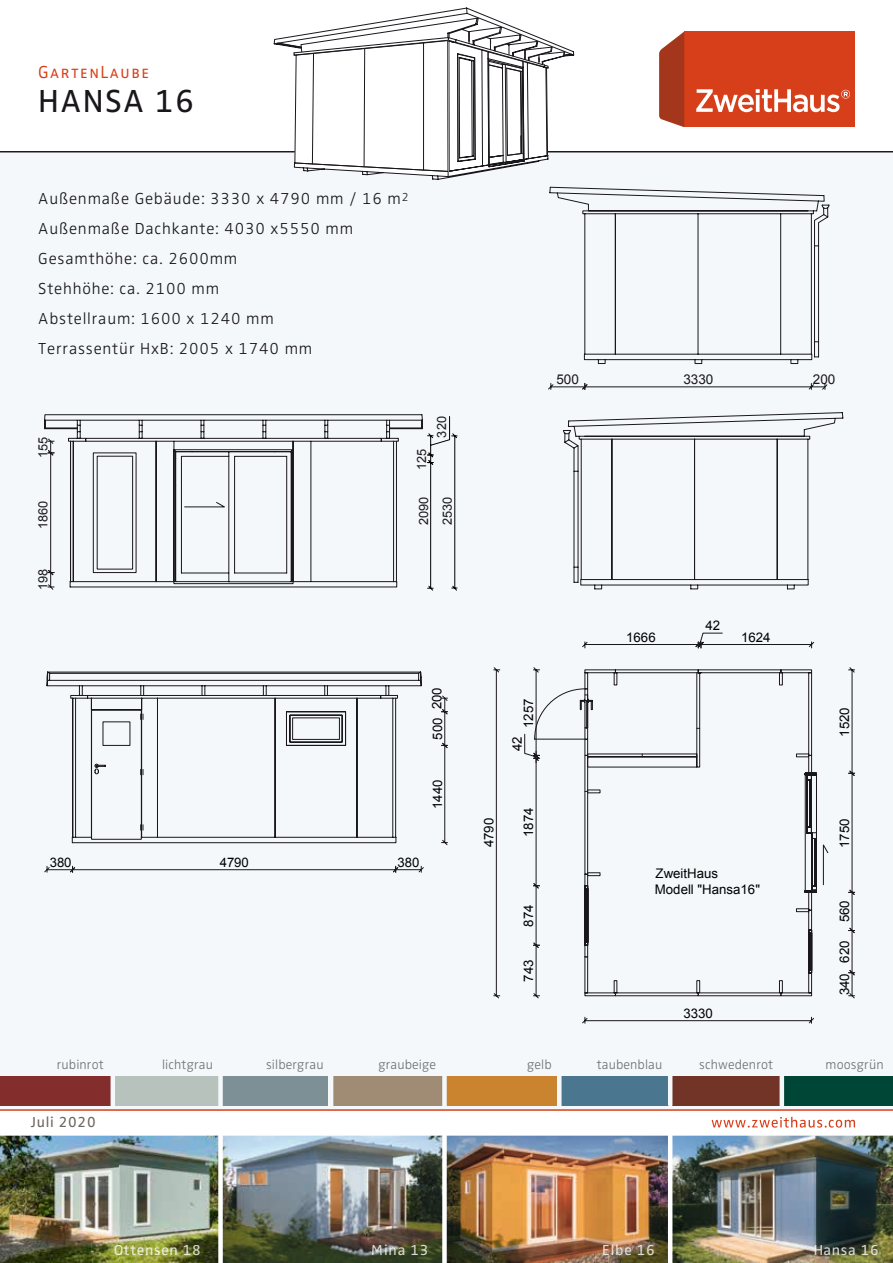
<style>
.page{position:relative;width:893px;height:1263px;background:#fff}
.page>*{position:absolute;margin:0;border:0;box-sizing:border-box;transform-origin:0 0}
.t1{font:33px "Zwo";letter-spacing:.04em;color:#1a171c}
.t2{font:18px "Zwo Semi Light SC";letter-spacing:.05em;color:#d73f1a}
.t3{font:300 16.5px/30px "Zwo";letter-spacing:.05em;color:#1a171c}
.t4{font:15px "Zwo";letter-spacing:.05em;color:#fff}
.t5{font:15px "Zwo";letter-spacing:.05em;color:#6c6761}
.t6{font:300 13.5px "Zwo";letter-spacing:.01em;color:#707173}
.t7{font:13.5px "Arial";color:#1a171c}
.t8{font:13.2px/16px "Arial";color:#000}
.t9{font:12.75px/23.7px "Arial";color:#1a171c}
</style>
<div class="page">
<img style="left:238px;top:1136px;width:655px;height:127px">
<div style="left:0;top:152px;width:893px;height:958px;background:#f4f8fb"></div>
<hr style="left:0;top:151px;width:893px;height:1px;background:#1a171c">
<img style="left:0;top:1136px;width:238px;height:127px">
<div style="left:0;top:1076px;width:111px;height:30px;background:#842d2d"></div>
<div style="left:114px;top:1076px;width:108px;height:30px;background:#b7c2bd"></div>
<div style="left:222px;top:1076px;width:106px;height:30px;background:#7d9096"></div>
<div style="left:329px;top:1076px;width:116px;height:30px;background:#a08b74"></div>
<div style="left:444px;top:1076px;width:113px;height:30px;background:#ca832f"></div>
<div style="left:560px;top:1076px;width:109px;height:30px;background:#4b7690"></div>
<div style="left:672px;top:1076px;width:108px;height:30px;background:#713427"></div>
<div style="left:783px;top:1076px;width:110px;height:30px;background:#004636"></div>
<hr style="left:111px;top:1069px;width:4px;height:40px;background:#f4f8fb">
<div style="left:218px;top:1069px;width:5px;height:39px;background:#f4f8fb"></div>
<hr style="left:329px;top:1067px;width:4px;height:42px;background:#f4f8fb">
<div style="left:442px;top:1067px;width:5px;height:41px;background:#f4f8fb"></div>
<div style="left:557px;top:1069px;width:5px;height:39px;background:#f4f8fb"></div>
<hr style="left:668px;top:1067px;width:4px;height:39px;background:#f4f8fb">
<hr style="left:780px;top:1064px;width:4px;height:44px;background:#f4f8fb">
<div style="left:684px;top:31px;width:171px;height:96px;background:#d73f1a"></div>
<svg style="left:659px;top:32px;width:25px;height:95px"></svg>
<svg style="left:696px;top:89px;width:154px;height:23px"></svg>
<hr style="left:0;top:1109px;width:893px;height:2px;background:#d73f1a">
<div style="left:218px;top:1126px;width:5px;height:137px;background:#fff"></div>
<div style="left:442px;top:1127px;width:5px;height:136px;background:#fff"></div>
<hr style="left:668px;top:1129px;width:4px;height:134px;background:#fff">
<svg style="left:712px;top:1117px;width:143px;height:10px"></svg>
<svg style="left:44px;top:414px;width:379px;height:173px"></svg>
<svg style="left:48px;top:439px;width:6px;height:150px"></svg>
<svg style="left:549px;top:187px;width:280px;height:177px"></svg>
<svg style="left:563px;top:412px;width:280px;height:177px"></svg>
<svg style="left:700px;top:669px;width:112px;height:327px"></svg>
<svg style="left:700px;top:672px;width:81px;height:324px"></svg>
<div style="left:808px;top:755px;width:4px;height:18px;border:1px solid #1a171c"></div>
<svg style="left:804px;top:772px;width:13px;height:121px"></svg>
<svg style="left:823px;top:844px;width:5px;height:41px"></svg>
<svg style="left:582px;top:1017px;width:232px;height:6px"></svg>
<svg style="left:494px;top:667px;width:6px;height:331px"></svg>
<svg style="left:582px;top:633px;width:232px;height:15px"></svg>
<svg style="left:848px;top:667px;width:7px;height:331px"></svg>
<svg style="left:525px;top:667px;width:175px;height:331px"></svg>
<div style="left:808px;top:930px;width:4px;height:43px;border:1px solid #1a171c"></div>
<div style="left:808px;top:932px;width:4px;height:39px;border:1px solid #1a171c"></div>
<hr style="left:811px;top:933px;width:1px;height:37px;background:#1a171c">
<div style="left:810px;top:932px;width:1px;height:39px;border:1px solid #1a171c"></div>
<svg style="left:403px;top:7px;width:172px;height:146px"></svg>
<svg style="left:272px;top:18px;width:300px;height:162px"></svg>
<svg style="left:427px;top:416px;width:30px;height:174px"></svg>
<svg style="left:46px;top:671px;width:376px;height:25px"></svg>
<svg style="left:44px;top:696px;width:404px;height:176px"></svg>
<svg style="left:548px;top:383px;width:279px;height:7px"></svg>
<p class="t2" style="left:38px;top:62px;width:113px">GartenLaube</p>
<h1 class="t1" style="left:38px;top:82px;width:157px">HANSA 16</h1>
<p class="t3" style="left:38px;top:184px;width:372px">Außenmaße Gebäude: 3330 x 4790 mm / 16 m<sup>2<br></sup>Außenmaße Dachkante: 4030 x5550 mm<br>Gesamthöhe: ca. 2600mm<br>Stehhöhe: ca. 2100 mm<br>Abstellraum: 1600 x 1240 mm<br>Terrassentür HxB: 2005 x 1740 mm</p>
<p class="t9" style="left:31px;top:458px;width:23px;rotate:-90deg">155</p>
<p class="t9" style="left:31px;top:529px;width:30px;rotate:-90deg">1860</p>
<p class="t9" style="left:31px;top:590px;width:23px;rotate:-90deg">198</p>
<p class="t9" style="left:410px;top:470px;width:23px;rotate:-90deg">125</p>
<p class="t9" style="left:430px;top:438px;width:23px;rotate:-90deg">320</p>
<p class="t9" style="left:412px;top:525px;width:30px;rotate:-90deg">2090<br>2530</p>
<p class="t8" style="left:429px;top:739px;width:54px;rotate:-90deg">500 200</p>
<p class="t8" style="left:430px;top:809px;width:31px;rotate:-90deg">1440</p>
<p class="t8" style="left:50px;top:854px;width:23px">380</p>
<p class="t8" style="left:397px;top:854px;width:23px">380</p>
<p class="t8" style="left:220px;top:854px;width:31px">4790</p>
<p class="t7" style="left:556px;top:370px;width:24px">500</p>
<p class="t7" style="left:683px;top:370px;width:32px">3330</p>
<p class="t7" style="left:813px;top:370px;width:24px">200</p>
<p class="t8" style="left:521px;top:728px;width:31px;rotate:-90deg">1257</p>
<p class="t8" style="left:509px;top:751px;width:16px;rotate:-90deg">42</p>
<p class="t8" style="left:481px;top:847px;width:31px;rotate:-90deg">4790</p>
<p class="t8" style="left:521px;top:837px;width:31px;rotate:-90deg">1874</p>
<p class="t8" style="left:521px;top:927px;width:24px;rotate:-90deg">874</p>
<p class="t8" style="left:521px;top:982px;width:24px;rotate:-90deg">743</p>
<p class="t8" style="left:626px;top:629px;width:31px">1666</p>
<p class="t8" style="left:706px;top:618px;width:16px">42</p>
<p class="t8" style="left:741px;top:629px;width:31px">1624</p>
<p class="t8" style="left:655px;top:866px;width:107px">ZweitHaus<br>Modell "Hansa16"</p>
<p class="t8" style="left:683px;top:1005px;width:31px">3330</p>
<p class="t8" style="left:837px;top:737px;width:31px;rotate:-90deg">1520</p>
<p class="t8" style="left:837px;top:848px;width:31px;rotate:-90deg">1750</p>
<p class="t8" style="left:837px;top:922px;width:24px;rotate:-90deg">560</p>
<p class="t8" style="left:837px;top:963px;width:24px;rotate:-90deg">620</p>
<p class="t8" style="left:837px;top:995px;width:24px;rotate:-90deg">340</p>
<p class="t6" style="left:57px;top:1057px;width:48px">rubinrot</p>
<p class="t6" style="left:162px;top:1057px;width:52px">lichtgrau</p>
<p class="t6" style="left:266px;top:1057px;width:59px">silbergrau</p>
<p class="t6" style="left:378px;top:1057px;width:59px">graubeige</p>
<p class="t6" style="left:527px;top:1057px;width:26px">gelb</p>
<p class="t6" style="left:597px;top:1057px;width:67px">taubenblau</p>
<p class="t6" style="left:699px;top:1057px;width:75px">schwedenrot</p>
<p class="t6" style="left:825px;top:1057px;width:60px">moosgrün</p>
<p class="t5" style="left:31px;top:1114px;width:66px">Juli 2020</p>
<p class="t4" style="left:114px;top:1242px;width:88px">Ottensen 18</p>
<p class="t4" style="left:603px;top:1242px;width:54px">Elbe 16</p>
<p class="t4" style="left:372px;top:1242px;width:58px">Mina 13</p>
<p class="t4" style="left:813px;top:1242px;width:67px">Hansa 16</p>
</div>
